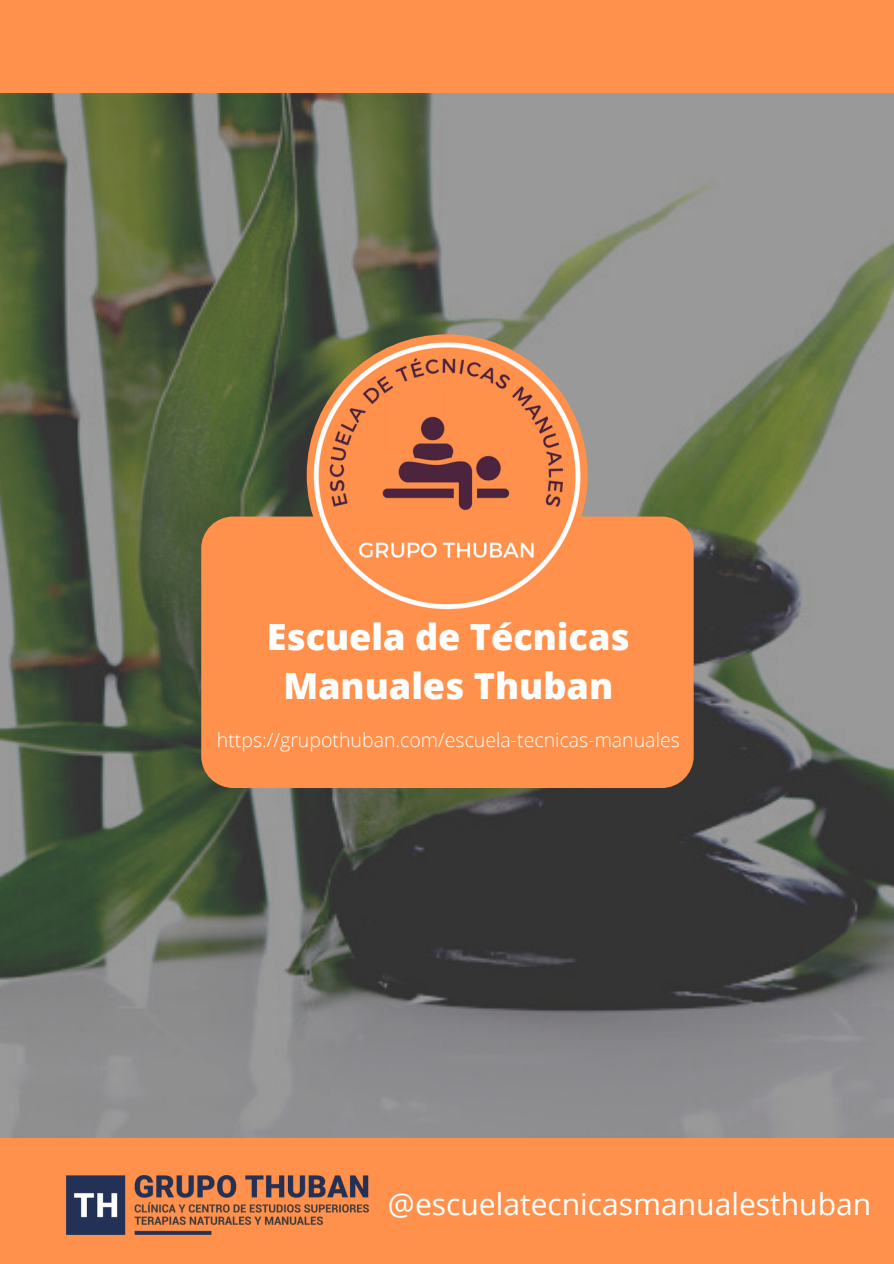
<style>
.page{position:relative;width:894px;height:1264px;background:#fff}
.page>*{position:absolute;margin:0;border:0;box-sizing:border-box;transform-origin:0 0}
.t1{font:800 36px/49.5px "Open Sans";color:#fff;text-align:center}
.t2{font:30px "Open Sans";color:#fff}
.t3{font:300 19.5px "Open Sans";color:#fff}
</style>
<div class="page">
<div style="left:0;top:0;width:893px;height:1263px;background:#ff914d"></div>
<img style="left:0;top:93px;width:893px;height:1044px">
<img style="left:66px;top:1175px;width:302px;height:59px">
<div style="left:201px;top:516px;width:492px;height:272px;background:#ff914d;border-radius:32px"></div>
<img style="left:306px;top:334px;width:281px;height:281px;border-radius:50%">
<p class="t1" style="left:267px;top:611px;width:364px">Escuela de Técnicas<br>Manuales Thuban</p>
<p class="t3" style="left:217px;top:726px;width:464px">https://grupothuban.com/escuela-tecnicas-manuales</p>
<p class="t2" style="left:388px;top:1183px;width:484px">@escuelatecnicasmanualesthuban</p>
</div>
